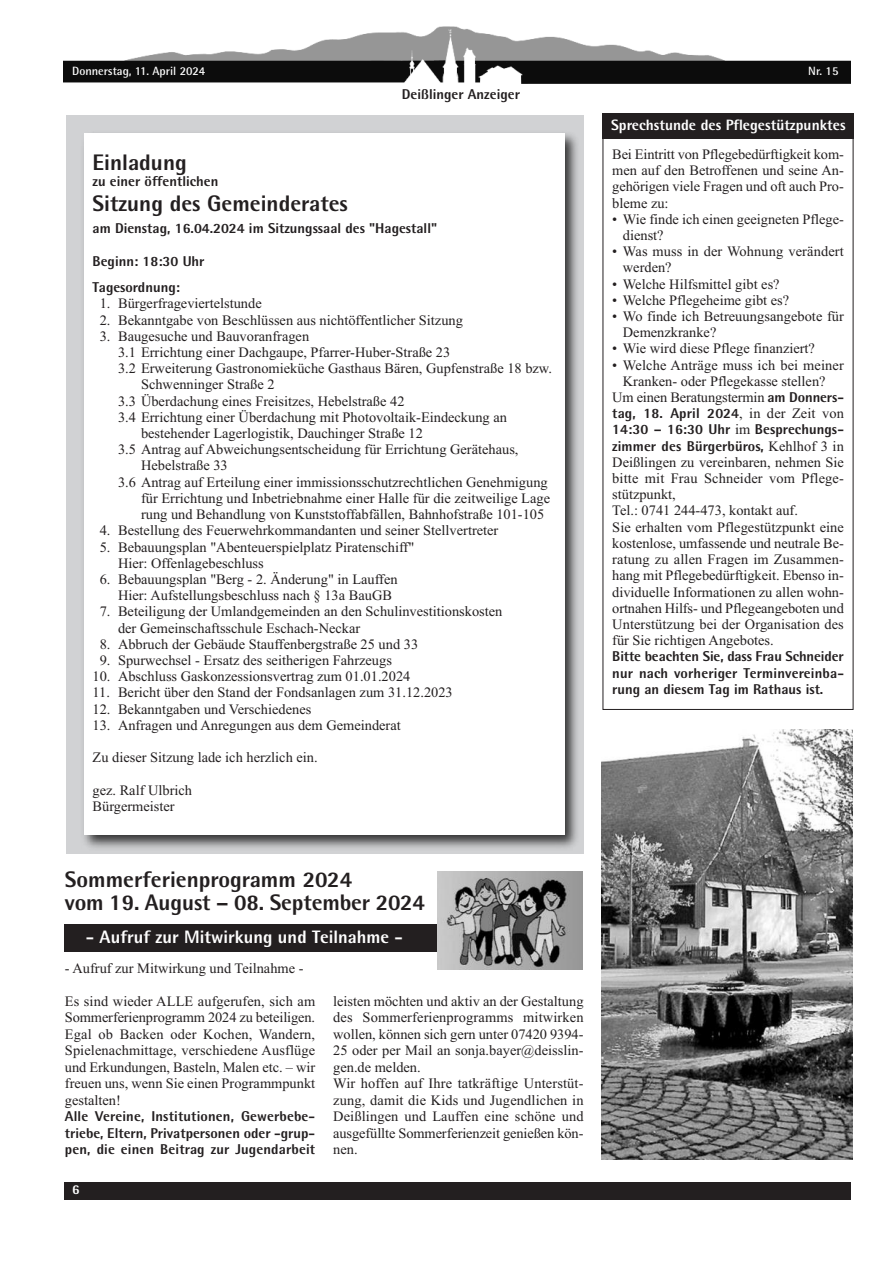
<style>
.page{position:relative;width:893px;height:1263px;background:#fff}
.page>*{position:absolute;margin:0;border:0;box-sizing:border-box;transform-origin:0 0}
.t1{font:800 22.5px/23.7px "Rotis Semi Sans";color:#231f20}
.t2{font:800 18px "Rotis Semi Sans";color:#fff}
.t3{font:800 15px "Rotis Semi Sans";color:#fff}
.t4{font:14.4px/16.2px "Times New Roman";color:#231f20}
.t5{font:800 14.25px/16.2px "Rotis Semi Sans";color:#231f20;text-align:justify}
.t6{font:800 13.5px "Rotis Semi Sans";color:#fff}
.t7{font:700 12px "Rotis Semi Sans";color:#fff}
.s1{color:#fff}
.s2{font-family:"Rotis Semi Sans";font-weight:800;font-size:14.25px}
.s3{font-family:"Times New Roman";font-weight:400;font-size:14.4px}
</style>
<div class="page">
<img style="left:64px;top:26px;width:786px;height:58px">
<div style="left:64px;top:1182px;width:786px;height:17px;background:#231f20"></div>
<div style="left:64px;top:924px;width:518px;height:28px;background:#231f20"></div>
<img style="left:437px;top:871px;width:145px;height:99px">
<div style="left:66px;top:115px;width:518px;height:739px;background:#d1d2d4"></div>
<img style="left:83px;top:133px;width:494px;height:715px">
<div style="left:84px;top:134px;width:481px;height:701px;background:#fff"></div>
<div style="left:603px;top:114px;width:251px;height:25px;background:#231f20"></div>
<img style="left:602px;top:729px;width:251px;height:431px">
<p class="t7" style="left:72px;top:67px;width:134px">Donnerstag, 11. April 2024</p>
<p class="t7" style="left:808px;top:67px;width:32px">Nr. 15</p>
<p class="t5" style="left:402px;top:88px;width:120px">Deißlinger Anzeiger</p>
<h1 class="t1" style="left:93px;top:153px;width:96px">Einladung</h1>
<p class="t5" style="left:93px;top:175px;width:127px">zu einer öffentlichen</p>
<h1 class="t1" style="left:93px;top:194px;width:257px">Sitzung des Gemeinderates</h1>
<p class="t5" style="left:93px;top:222px;width:346px">am Dienstag, 16.04.2024 im Sitzungssaal des "Hagestall"</p>
<p class="t5" style="left:93px;top:249px;width:114px;line-height:26.4px">Beginn: 18:30 Uhr<br>Tagesordnung:</p>
<p class="t4" style="left:93px;top:295px;width:171px"><span class="s1">0</span>1. Bürgerfrageviertelstunde</p>
<p class="t4" style="left:93px;top:312px;width:372px"><span class="s1">0</span>2. Bekanntgabe von Beschlüssen aus nichtöffentlicher Sitzung</p>
<p class="t4" style="left:93px;top:328px;width:218px"><span class="s1">0</span>3. Baugesuche und Bauvoranfragen</p>
<p class="t4" style="left:118px;top:344px;width:334px">3.1 Errichtung einer Dachgaupe, Pfarrer-Huber-Straße 23</p>
<p class="t4" style="left:118px;top:360px;width:435px">3.2 Erweiterung Gastronomieküche Gasthaus Bären, Gupfenstraße 18 bzw.</p>
<p class="t4" style="left:141px;top:376px;width:135px">Schwenninger Straße 2</p>
<p class="t4" style="left:118px;top:393px;width:288px">3.3 Überdachung eines Freisitzes, Hebelstraße 42</p>
<p class="t4" style="left:118px;top:409px;width:390px">3.4 Errichtung einer Überdachung mit Photovoltaik-Eindeckung an</p>
<p class="t4" style="left:141px;top:425px;width:283px">bestehender Lagerlogistik, Dauchinger Straße 12</p>
<p class="t4" style="left:118px;top:441px;width:402px">3.5 Antrag auf Abweichungsentscheidung für Errichtung Gerätehaus,</p>
<p class="t4" style="left:141px;top:457px;width:88px">Hebelstraße 33</p>
<p class="t4" style="left:118px;top:474px;width:431px">3.6 Antrag auf Erteilung einer immissionsschutzrechtlichen Genehmigung</p>
<p class="t4" style="left:141px;top:490px;width:411px">für Errichtung und Inbetriebnahme einer Halle für die zeitweilige Lage</p>
<p class="t4" style="left:141px;top:506px;width:405px">rung und Behandlung von Kunststoffabfällen, Bahnhofstraße 101-105</p>
<p class="t4" style="left:93px;top:522px;width:407px"><span class="s1">0</span>4. Bestellung des Feuerwehrkommandanten und seiner Stellvertreter</p>
<p class="t4" style="left:118px;top:538px;width:298px;text-indent:-26px"><span class="s1">0</span>5. Bebauungsplan "Abenteuerspielplatz Piratenschiff"<br>Hier: Offenlagebeschluss</p>
<p class="t4" style="left:118px;top:571px;width:281px;text-indent:-26px"><span class="s1">0</span>6. Bebauungsplan "Berg - 2. Änderung" in Lauffen<br>Hier: Aufstellungsbeschluss nach § 13a BauGB</p>
<p class="t4" style="left:118px;top:603px;width:386px;text-indent:-26px"><span class="s1">0</span>7. Beteiligung der Umlandgemeinden an den Schulinvestitionskosten der Gemeinschaftsschule Eschach-Neckar</p>
<p class="t4" style="left:93px;top:636px;width:327px"><span class="s1">0</span>8. Abbruch der Gebäude Stauffenbergstraße 25 und 33</p>
<p class="t4" style="left:93px;top:652px;width:301px"><span class="s1">0</span>9. Spurwechsel - Ersatz des seitherigen Fahrzeugs</p>
<p class="t4" style="left:93px;top:668px;width:319px">10. Abschluss Gaskonzessionsvertrag zum 01.01.2024</p>
<p class="t4" style="left:93px;top:684px;width:362px">11. Bericht über den Stand der Fondsanlagen zum 31.12.2023</p>
<p class="t4" style="left:93px;top:700px;width:220px">12. Bekanntgaben und Verschiedenes</p>
<p class="t4" style="left:93px;top:717px;width:310px">13. Anfragen und Anregungen aus dem Gemeinderat</p>
<p class="t4" style="left:93px;top:749px;width:227px">Zu dieser Sitzung lade ich herzlich ein.</p>
<p class="t4" style="left:93px;top:781px;width:101px">gez. Ralf Ulbrich<br>Bürgermeister</p>
<h1 class="t1" style="left:65px;top:869px;width:362px">Sommerferienprogramm 2024<br>vom 19. August – 08. September 2024</h1>
<p class="t2" style="left:86px;top:930px;width:318px">- Aufruf zur Mitwirkung und Teilnahme -</p>
<p class="t4" style="left:65px;top:960px;width:240px">- Aufruf zur Mitwirkung und Teilnahme -</p>
<p class="t4" style="left:65px;top:993px;width:252px;text-align:justify">Es sind wieder ALLE aufgerufen, sich am Sommerferienprogramm 2024 zu beteiligen.<br>Egal ob Backen oder Kochen, Wandern, Spielenachmittage, verschiedene Ausflüge und Erkundungen, Basteln, Malen etc. – wir freuen uns, wenn Sie einen Programmpunkt gestalten!</p>
<p class="t5" style="left:65px;top:1110px;width:252px">Alle Vereine, Institutionen, Gewerbebe&shy;triebe, Eltern, Privatpersonen oder -grup&shy;pen, die einen Beitrag zur Jugendarbeit</p>
<p class="t6" style="left:72px;top:1184px;width:9px">6</p>
<p class="t4" style="left:333px;top:993px;width:252px">leisten möchten und aktiv an der Gestaltung des Sommerferienprogramms mitwirken wollen, können sich gern unter 07420 9394- 25 oder per Mail an sonja.bayer@deisslin&shy;gen.de melden.<br>Wir hoffen auf Ihre tatkräftige Unterstüt&shy;zung, damit die Kids und Jugendlichen in Deißlingen und Lauffen eine schöne und ausgefüllte Sommerferienzeit genießen kön&shy;nen.</p>
<p class="t3" style="left:611px;top:119px;width:236px">Sprechstunde des Pflegestützpunktes</p>
<p class="t4" style="left:612px;top:146px;width:233px;text-align:justify">Bei Eintritt von Pflegebedürftigkeit kom&shy;men auf den Betroffenen und seine An&shy;gehörigen viele Fragen und oft auch Pro&shy;bleme zu:</p>
<p class="t4" style="left:623px;top:211px;width:223px;text-indent:-11px">• Wie finde ich einen geeigneten Pflege&shy;dienst?</p>
<p class="t4" style="left:623px;top:243px;width:223px;text-indent:-11px">• Was muss in der Wohnung verändert werden?</p>
<p class="t4" style="left:612px;top:276px;width:169px">• Welche Hilfsmittel gibt es?</p>
<p class="t4" style="left:612px;top:292px;width:179px">• Welche Pflegeheime gibt es?</p>
<p class="t4" style="left:623px;top:308px;width:223px;text-indent:-11px">• Wo finde ich Betreuungsangebote für<br>Demenzkranke?</p>
<p class="t4" style="left:612px;top:340px;width:204px">• Wie wird diese Pflege finanziert?</p>
<p class="t4" style="left:612px;top:357px;width:233px;text-align:center">• Welche Anträge muss ich bei meiner<br>Kranken- oder Pflegekasse stellen?<br>Um einen Beratungstermin <span class="s2">am Donners-</span></p>
<p class="t5" style="left:612px;top:407px;width:233px">tag, 18. April 2024<span class="s3">, in der Zeit von </span>14:30 – 16:30 Uhr <span class="s3">im</span> Besprechungs&shy;zimmer des Bürgerbüros, <span class="s3">Kehlhof 3 in</span></p>
<p class="t4" style="left:612px;top:454px;width:233px">Deißlingen zu vereinbaren, nehmen Sie bitte mit Frau Schneider vom Pflege&shy;stützpunkt,<br>Tel.: 0741 244-473, kontakt auf.<br>Sie erhalten vom Pflegestützpunkt eine kostenlose, umfassende und neutrale Be&shy;ratung zu allen Fragen im Zusammen&shy;hang mit Pflegebedürftigkeit. Ebenso in&shy;dividuelle Informationen zu allen wohn&shy;ortnahen Hilfs- und Pflegeangeboten und Unterstützung bei der Organisation des für Sie richtigen Angebotes.</p>
<p class="t5" style="left:612px;top:650px;width:233px">Bitte beachten Sie, dass Frau Schneider nur nach vorheriger Terminvereinba&shy;rung an diesem Tag im Rathaus ist.</p>
</div>
